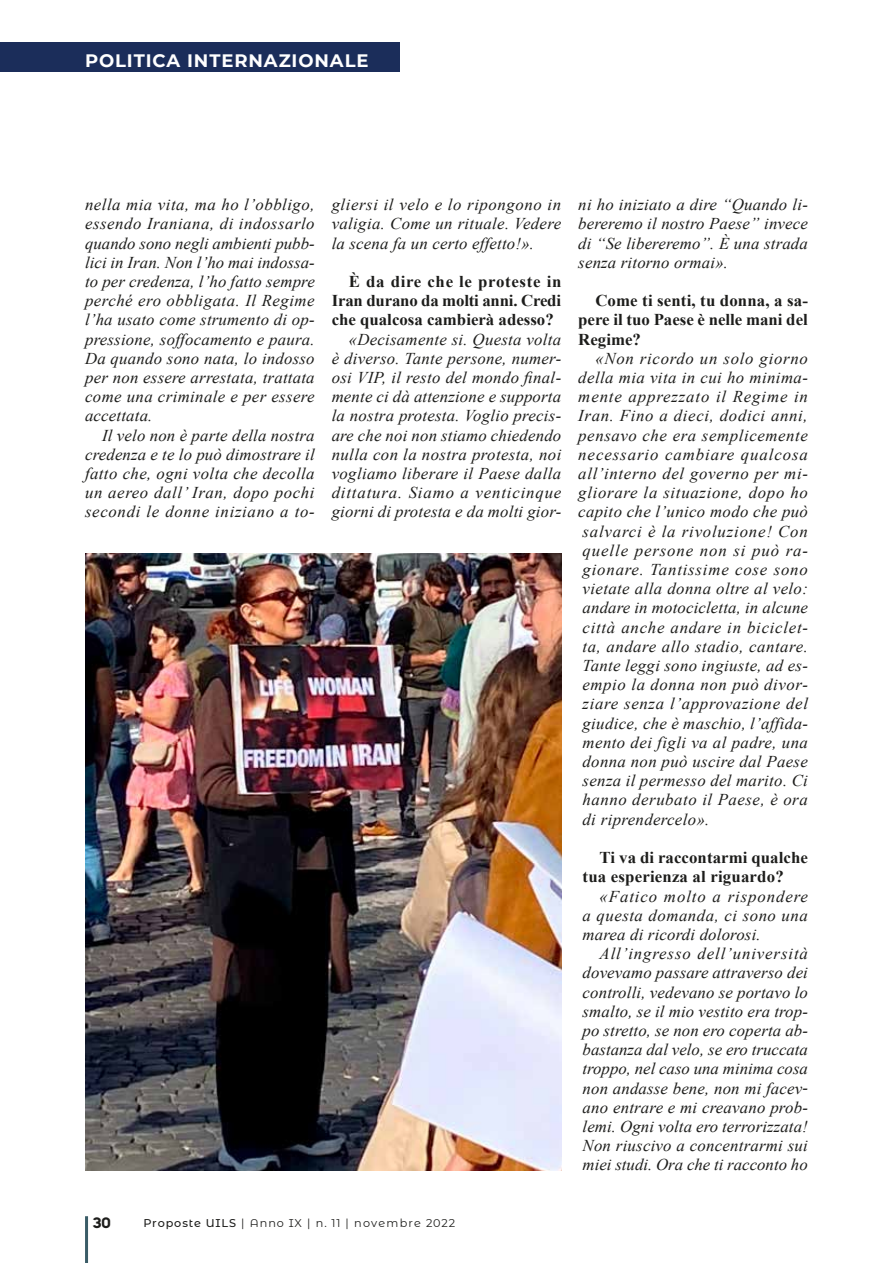
<style>
.page{position:relative;width:893px;height:1263px;background:#fff}
.page>*{position:absolute;margin:0;border:0;box-sizing:border-box;transform-origin:0 0}
.t1{font:700 18px "Montserrat";letter-spacing:.05em;color:#fff}
.t2{font:italic 16.5px/19.2px "Times New Roman";letter-spacing:.015em;color:#1d1d1b;text-align:justify}
.t3{font:700 16.5px/19.2px "Times New Roman";color:#1d1d1b;text-align:justify}
.t4{font:700 15px "Mazzard H";color:#1d1d1b}
.t5{font:11.25px "Montserrat Alternates";letter-spacing:.08em;color:#1d1d1b}
.s1{font-weight:500}
</style>
<div class="page">
<hr style="left:85px;top:1216px;width:3px;height:47px;background:#3a5c67">
<img style="left:86px;top:554px;width:475px;height:616px">
<div style="left:0;top:43px;width:400px;height:29px;background:#1b2d5a"></div>
<p class="t1" style="left:85px;top:47px;width:285px">POLITICA INTERNAZIONALE</p>
<p class="t2" style="left:85px;top:195px;width:231px">nella mia vita, ma ho l’obbligo, essendo Iraniana, di indossarlo quando sono negli ambienti pubb&shy;lici in Iran. Non l’ho mai indossa&shy;to per credenza, l’ho fatto sempre perché ero obbligata. Il Regime l’ha usato come strumento di op&shy;pressione, soffocamento e paura.<br>Da quando sono nata, lo indosso per non essere arrestata, trattata come una criminale e per essere accettata.</p>
<p class="t2" style="left:85px;top:425px;width:231px;text-indent:17px">Il velo non è parte della nostra credenza e te lo può dimostrare il fatto che, ogni volta che decolla un aereo dall’ Iran, dopo pochi secondi le donne iniziano a to-</p>
<p class="t2" style="left:332px;top:195px;width:231px">gliersi il velo e lo ripongono in valigia. Come un rituale. Vedere la scena fa un certo effetto!».</p>
<p class="t3" style="left:332px;top:271px;width:231px;text-indent:17px">È da dire che le proteste in Iran durano da molti anni. Credi che qualcosa cambierà adesso?</p>
<p class="t2" style="left:332px;top:329px;width:231px;text-indent:17px">«Decisamente si. Questa volta è diverso. Tante persone, numer&shy;osi VIP, il resto del mondo final&shy;mente ci dà attenzione e supporta la nostra protesta. Voglio precis&shy;are che noi non stiamo chiedendo nulla con la nostra protesta, noi vogliamo liberare il Paese dalla dittatura. Siamo a venticinque giorni di protesta e da molti gior-</p>
<p class="t2" style="left:578px;top:195px;width:231px">ni ho iniziato a dire “Quando li&shy;bereremo il nostro Paese” invece di “Se libereremo”. È una strada senza ritorno ormai».</p>
<p class="t3" style="left:578px;top:291px;width:231px;text-indent:17px">Come ti senti, tu donna, a sa&shy;pere il tuo Paese è nelle mani del Regime?</p>
<p class="t2" style="left:578px;top:348px;width:231px;text-indent:17px">«Non ricordo un solo giorno della mia vita in cui ho minima&shy;mente apprezzato il Regime in Iran. Fino a dieci, dodici anni, pensavo che era semplicemente necessario cambiare qualcosa all’interno del governo per mi&shy;gliorare la situazione, dopo ho capito che l’unico modo che può salvarci è la rivoluzione! Con quelle persone non si può ra&shy;gionare. Tantissime cose sono vietate alla donna oltre al velo: andare in motocicletta, in alcune città anche andare in biciclet&shy;ta, andare allo stadio, cantare.<br>Tante leggi sono ingiuste, ad es&shy;empio la donna non può divor&shy;ziare senza l’approvazione del giudice, che è maschio, l’affida&shy;mento dei figli va al padre, una donna non può uscire dal Paese senza il permesso del marito. Ci hanno derubato il Paese, è ora di riprendercelo».</p>
<p class="t3" style="left:583px;top:847px;width:227px;text-indent:17px">Ti va di raccontarmi qualche tua esperienza al riguardo?</p>
<p class="t2" style="left:583px;top:886px;width:227px;text-indent:17px">«Fatico molto a rispondere a questa domanda, ci sono una marea di ricordi dolorosi.</p>
<p class="t2" style="left:583px;top:943px;width:227px;text-indent:17px">All’ingresso dell’università dovevamo passare attraverso dei controlli, vedevano se portavo lo smalto, se il mio vestito era trop&shy;po stretto, se non ero coperta ab&shy;bastanza dal velo, se ero truccata troppo, nel caso una minima cosa non andasse bene, non mi facev&shy;ano entrare e mi creavano prob&shy;lemi. Ogni volta ero terrorizzata!<br>Non riuscivo a concentrarmi sui miei studi. Ora che ti racconto ho</p>
<p class="t4" style="left:93px;top:1212px;width:20px">30</p>
<p class="t5" style="left:144px;top:1215px;width:313px"><span class="s1">Proposte UILS</span> | Anno IX | n. 11 | novembre 2022</p>
</div>
